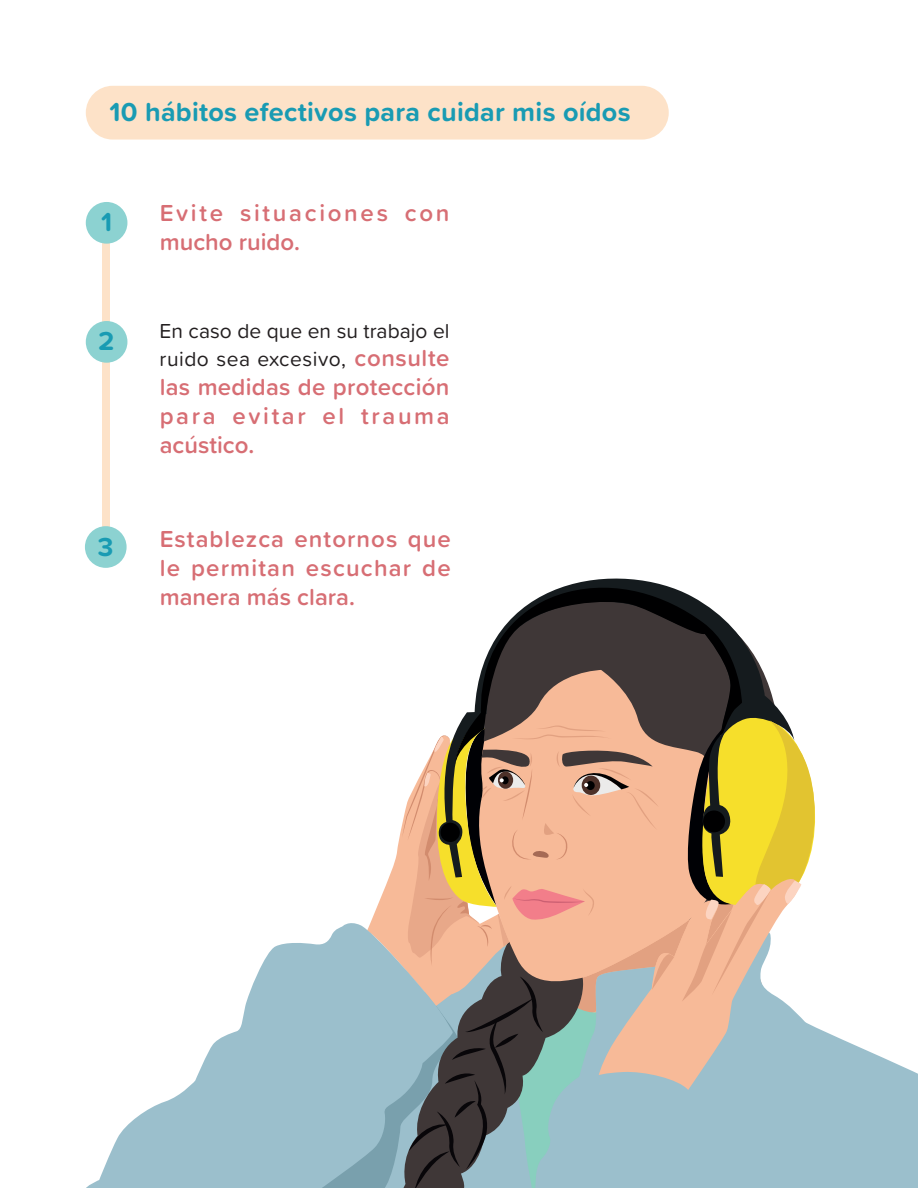
<style>
.page{position:relative;width:918px;height:1188px;background:#fff}
.page>*{position:absolute;margin:0;border:0;box-sizing:border-box;transform-origin:0 0}
.Subtema{font:700 27px "Proxima Soft";letter-spacing:.01em;color:#199bb3}
.cuerpo{font:600 24px/28.8px "Proxima Soft";letter-spacing:.045em;color:#d76e74;text-align:justify}
.cuerpo-2{font:600 24px/28.8px "Proxima Soft";letter-spacing:.11em;color:#d76e74}
.cuerpo-3{font:21px/28.8px "Proxima Soft";color:#231f20}
.s1{font-weight:600;font-size:24px;color:#d76e74}
</style>
<div class="page">
<div style="left:103px;top:241px;width:7px;height:293px;background:#fde2c8"></div>
<div style="left:86px;top:86px;width:583px;height:54px;background:#fde2c8;border-radius:27px"></div>
<div style="left:86px;top:202px;width:41px;height:42px;background:#8cd2d1;border-radius:50%"></div>
<div style="left:86px;top:321px;width:41px;height:42px;background:#8cd2d1;border-radius:50%"></div>
<div style="left:85px;top:526px;width:42px;height:42px;background:#8cd2d1;border-radius:50%"></div>
<svg style="left:500px;top:579px;width:236px;height:53px"></svg>
<svg style="left:86px;top:943px;width:211px;height:245px;fill:#a2c3cf"></svg>
<svg style="left:818px;top:1028px;width:100px;height:160px;background:#a8c7d3"></svg>
<svg style="left:297px;top:632px;width:521px;height:556px"></svg>
<p class="Subtema" style="left:110px;top:92px;width:523px">10 hábitos efectivos para cuidar mis oídos</p>
<p class="Subtema" style="left:101px;top:202px;width:13px">1</p>
<p class="Subtema" style="left:99px;top:321px;width:17px">2</p>
<p class="cuerpo-2" style="left:160px;top:198px;width:291px">Evite situaciones con mucho ruido.</p>
<p class="cuerpo-3" style="left:160px;top:315px;width:292px">En caso de que en su trabajo el ruido sea excesivo, <span class="s1">consulte</span></p>
<p class="cuerpo" style="left:160px;top:372px;width:292px">las medidas de protección para evitar el trauma acústico.</p>
<p class="Subtema" style="left:98px;top:526px;width:17px">3</p>
<p class="cuerpo" style="left:160px;top:524px;width:293px">Establezca entornos que le permitan escuchar de manera más clara.</p>
</div>
